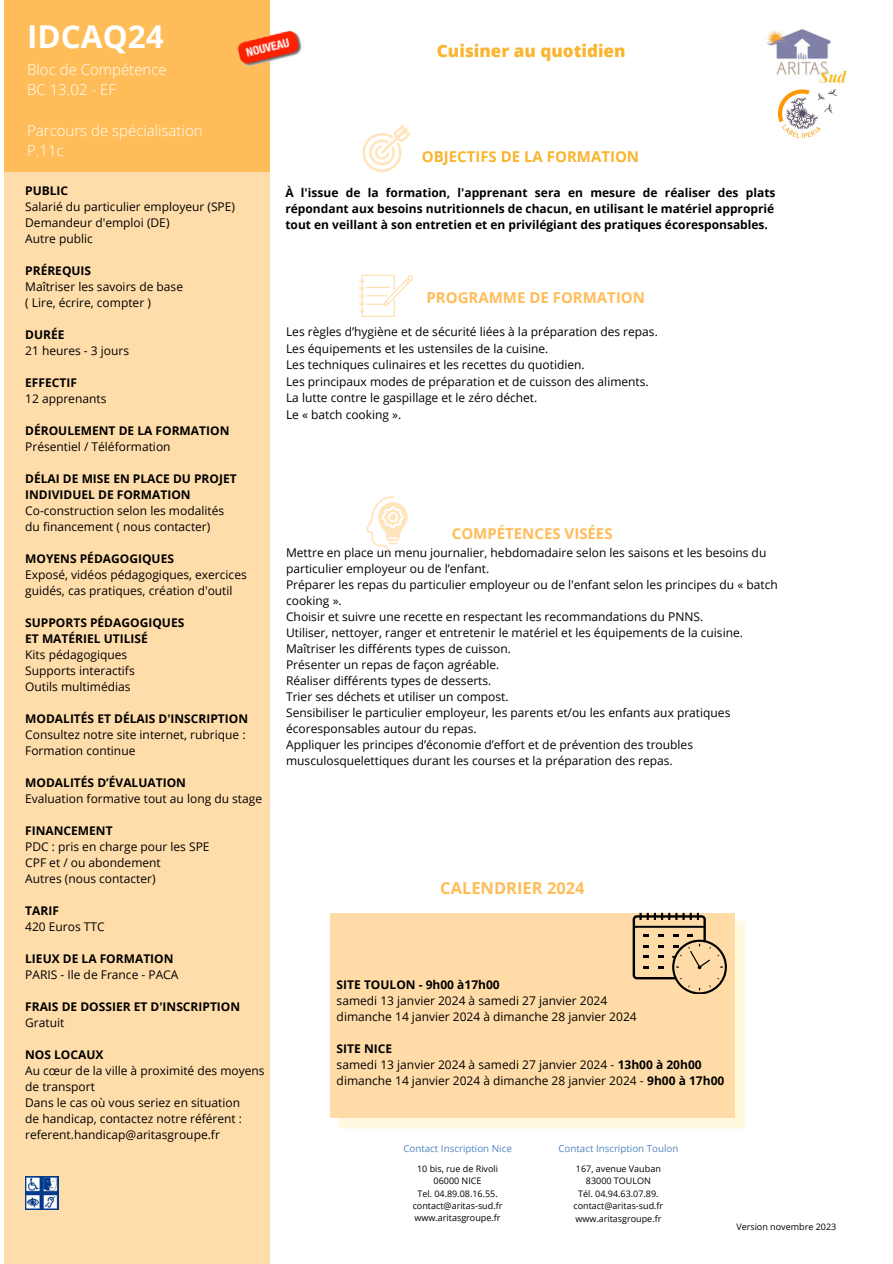
<style>
.page{position:relative;width:893px;height:1264px;background:#fff}
.page>*{position:absolute;margin:0;border:0;box-sizing:border-box;transform-origin:0 0}
.t1{font:700 31.5px "Open Sans";color:#fff}
.t2{font:800 17.1px "Open Sans";color:#f9b52f}
.t3{font:700 16.5px "Open Sans";color:#ffbd59}
.t4{font:300 15px/20.2px "Open Sans";color:#fff}
.t5{font:700 15px "Open Sans";color:#ffbd59}
.t6{font:700 15px "Open Sans";color:#f9b52f}
.t7{font:12px/16px "Open Sans";color:#000}
.t8{font:700 12px/16px "Open Sans";color:#000}
.t9{font:9.75px "Open Sans";color:#5285c0}
.t10{font:9px "Open Sans";color:#000}
.s1{font-weight:700}
</style>
<div class="page">
<div style="left:4px;top:130px;width:265px;height:1133px;background:#fda"></div>
<div style="left:4px;top:0;width:265px;height:171px;background:#ffbd59"></div>
<svg style="left:338px;top:920px;width:407px;height:208px;background:#fff6da"></svg>
<div style="left:331px;top:912px;width:403px;height:205px;background:#ffdca7"></div>
<svg style="left:632px;top:912px;width:95px;height:81px"></svg>
<svg style="left:362px;top:125px;width:48px;height:47px"></svg>
<svg style="left:359px;top:275px;width:54px;height:42px"></svg>
<svg style="left:366px;top:496px;width:41px;height:58px"></svg>
<img style="left:25px;top:1176px;width:34px;height:33px">
<img style="left:237px;top:24px;width:65px;height:50px">
<img style="left:778px;top:89px;width:58px;height:50px">
<img style="left:767px;top:29px;width:80px;height:55px">
<p class="t1" style="left:27px;top:15px;width:138px">IDCAQ24</p>
<p class="t4" style="left:27px;top:59px;width:141px">Bloc de Compétence</p>
<p class="t4" style="left:27px;top:79px;width:90px">BC 13.02 - EF</p>
<p class="t4" style="left:27px;top:120px;width:177px">Parcours de spécialisation<br>P.11c</p>
<p class="t8" style="left:25px;top:182px;width:45px">PUBLIC</p>
<p class="t7" style="left:25px;top:198px;width:211px">Salarié du particulier employeur (SPE)</p>
<p class="t7" style="left:25px;top:214px;width:146px">Demandeur d'emploi (DE)</p>
<p class="t7" style="left:25px;top:230px;width:69px">Autre public</p>
<p class="t8" style="left:25px;top:262px;width:67px">PRÉREQUIS</p>
<p class="t7" style="left:25px;top:278px;width:159px">Maîtriser les savoirs de base</p>
<p class="t7" style="left:25px;top:294px;width:127px">( Lire, écrire, compter )</p>
<p class="t8" style="left:25px;top:326px;width:41px">DURÉE</p>
<p class="t7" style="left:25px;top:342px;width:105px">21 heures - 3 jours</p>
<p class="t8" style="left:25px;top:374px;width:53px">EFFECTIF</p>
<p class="t7" style="left:25px;top:390px;width:83px">12 apprenants</p>
<p class="t8" style="left:25px;top:422px;width:206px">DÉROULEMENT DE LA FORMATION</p>
<p class="t7" style="left:25px;top:438px;width:147px">Présentiel / Téléformation</p>
<p class="t8" style="left:25px;top:470px;width:213px">DÉLAI DE MISE EN PLACE DU PROJET<br>INDIVIDUEL DE FORMATION</p>
<p class="t7" style="left:25px;top:502px;width:200px">Co-construction selon les modalités</p>
<p class="t7" style="left:25px;top:518px;width:187px">du financement ( nous contacter)</p>
<p class="t8" style="left:25px;top:550px;width:150px">MOYENS PÉDAGOGIQUES</p>
<p class="t7" style="left:25px;top:566px;width:223px">Exposé, vidéos pédagogiques, exercices guidés, cas pratiques, création d'outil</p>
<p class="t8" style="left:25px;top:614px;width:161px">SUPPORTS PÉDAGOGIQUES</p>
<p class="t8" style="left:25px;top:630px;width:124px">ET MATÉRIEL UTILISÉ</p>
<p class="t7" style="left:25px;top:646px;width:104px">Kits pédagogiques</p>
<p class="t7" style="left:25px;top:662px;width:111px">Supports interactifs</p>
<p class="t7" style="left:25px;top:678px;width:107px">Outils multimédias</p>
<p class="t8" style="left:25px;top:710px;width:224px">MODALITÉS ET DÉLAIS D'INSCRIPTION</p>
<p class="t7" style="left:25px;top:726px;width:222px">Consultez notre site internet, rubrique :<br>Formation continue</p>
<p class="t8" style="left:25px;top:774px;width:162px">MODALITÉS D’ÉVALUATION</p>
<p class="t7" style="left:25px;top:790px;width:238px">Evaluation formative tout au long du stage</p>
<p class="t8" style="left:25px;top:822px;width:89px">FINANCEMENT</p>
<p class="t7" style="left:25px;top:838px;width:186px">PDC : pris en charge pour les SPE</p>
<p class="t7" style="left:25px;top:854px;width:137px">CPF et / ou abondement</p>
<p class="t7" style="left:25px;top:870px;width:132px">Autres (nous contacter)</p>
<p class="t8" style="left:25px;top:902px;width:35px">TARIF</p>
<p class="t7" style="left:25px;top:918px;width:81px">420 Euros TTC</p>
<p class="t8" style="left:25px;top:950px;width:150px">LIEUX DE LA FORMATION</p>
<p class="t7" style="left:25px;top:966px;width:155px">PARIS - Ile de France - PACA</p>
<p class="t8" style="left:25px;top:998px;width:216px">FRAIS DE DOSSIER ET D'INSCRIPTION</p>
<p class="t7" style="left:25px;top:1014px;width:41px">Gratuit</p>
<p class="t8" style="left:25px;top:1046px;width:80px">NOS LOCAUX</p>
<p class="t7" style="left:25px;top:1062px;width:241px">Au cœur de la ville à proximité des moyens de transport</p>
<p class="t7" style="left:25px;top:1094px;width:216px">Dans le cas où vous seriez en situation</p>
<p class="t7" style="left:25px;top:1110px;width:218px">de handicap, contactez notre référent : referent.handicap@aritasgroupe.fr</p>
<p class="t2" style="left:437px;top:39px;width:190px">Cuisiner au quotidien</p>
<p class="t6" style="left:422px;top:146px;width:219px">OBJECTIFS DE LA FORMATION</p>
<p class="t8" style="left:285px;top:184px;width:491px">À l'issue de la formation, l'apprenant sera en mesure de réaliser des plats répondant aux besoins nutritionnels de chacun, en utilisant le matériel approprié</p>
<p class="t8" style="left:285px;top:216px;width:484px">tout en veillant à son entretien et en privilégiant des pratiques écoresponsables.</p>
<p class="t5" style="left:426px;top:286px;width:220px">PROGRAMME DE FORMATION</p>
<p class="t7" style="left:286px;top:323px;width:373px">Les règles d’hygiène et de sécurité liées à la préparation des repas.</p>
<p class="t7" style="left:286px;top:340px;width:264px">Les équipements et les ustensiles de la cuisine.</p>
<p class="t7" style="left:286px;top:356px;width:300px">Les techniques culinaires et les recettes du quotidien.</p>
<p class="t7" style="left:286px;top:373px;width:364px">Les principaux modes de préparation et de cuisson des aliments.</p>
<p class="t7" style="left:286px;top:389px;width:253px">La lutte contre le gaspillage et le zéro déchet.</p>
<p class="t7" style="left:286px;top:406px;width:117px">Le « batch cooking ».</p>
<p class="t5" style="left:452px;top:523px;width:162px">COMPÉTENCES VISÉES</p>
<p class="t7" style="left:286px;top:544px;width:481px">Mettre en place un menu journalier, hebdomadaire selon les saisons et les besoins du particulier employeur ou de l’enfant.</p>
<p class="t7" style="left:286px;top:576px;width:493px">Préparer les repas du particulier employeur ou de l'enfant selon les principes du « batch cooking ».</p>
<p class="t7" style="left:286px;top:608px;width:418px">Choisir et suivre une recette en respectant les recommandations du PNNS.</p>
<p class="t7" style="left:286px;top:624px;width:458px">Utiliser, nettoyer, ranger et entretenir le matériel et les équipements de la cuisine.</p>
<p class="t7" style="left:286px;top:640px;width:226px">Maîtriser les différents types de cuisson.</p>
<p class="t7" style="left:286px;top:656px;width:215px">Présenter un repas de façon agréable.</p>
<p class="t7" style="left:286px;top:672px;width:207px">Réaliser différents types de desserts.</p>
<p class="t7" style="left:286px;top:688px;width:224px">Trier ses déchets et utiliser un compost.</p>
<p class="t7" style="left:286px;top:704px;width:446px">Sensibiliser le particulier employeur, les parents et/ou les enfants aux pratiques écoresponsables autour du repas.</p>
<p class="t7" style="left:286px;top:736px;width:408px">Appliquer les principes d’économie d’effort et de prévention des troubles musculosquelettiques durant les courses et la préparation des repas.</p>
<p class="t3" style="left:440px;top:876px;width:146px">CALENDRIER 2024</p>
<p class="t8" style="left:336px;top:976px;width:165px">SITE TOULON - 9h00 à17h00</p>
<p class="t7" style="left:336px;top:992px;width:272px">samedi 13 janvier 2024 à samedi 27 janvier 2024</p>
<p class="t7" style="left:336px;top:1008px;width:301px">dimanche 14 janvier 2024 à dimanche 28 janvier 2024</p>
<p class="t8" style="left:336px;top:1040px;width:57px">SITE NICE</p>
<p class="t7" style="left:336px;top:1056px;width:366px">samedi 13 janvier 2024 à samedi 27 janvier 2024 - <span class="s1">13h00 à 20h00</span></p>
<p class="t7" style="left:336px;top:1072px;width:389px">dimanche 14 janvier 2024 à dimanche 28 janvier 2024 - <span class="s1">9h00 à 17h00</span></p>
<p class="t9" style="left:403px;top:1141px;width:110px">Contact Inscription Nice</p>
<p class="t10" style="left:417px;top:1162px;width:83px">10 bis, rue de Rivoli</p>
<p class="t10" style="left:433px;top:1174px;width:50px">06000 NICE</p>
<p class="t10" style="left:417px;top:1187px;width:82px">Tel. 04.89.08.16.55.</p>
<p class="t10" style="left:412px;top:1199px;width:91px">contact@aritas-sud.fr</p>
<p class="t10" style="left:414px;top:1211px;width:88px">www.aritasgroupe.fr</p>
<p class="t9" style="left:558px;top:1141px;width:121px">Contact Inscription Toulon</p>
<p class="t10" style="left:576px;top:1162px;width:86px">167, avenue Vauban</p>
<p class="t10" style="left:586px;top:1174px;width:67px">83000 TOULON</p>
<p class="t10" style="left:578px;top:1187px;width:82px">Tél. 04.94.63.07.89.</p>
<p class="t10" style="left:573px;top:1199px;width:91px">contact@aritas-sud.fr</p>
<p class="t10" style="left:575px;top:1212px;width:88px">www.aritasgroupe.fr</p>
<p class="t10" style="left:736px;top:1219px;width:101px">Version novembre 2023</p>
</div>
